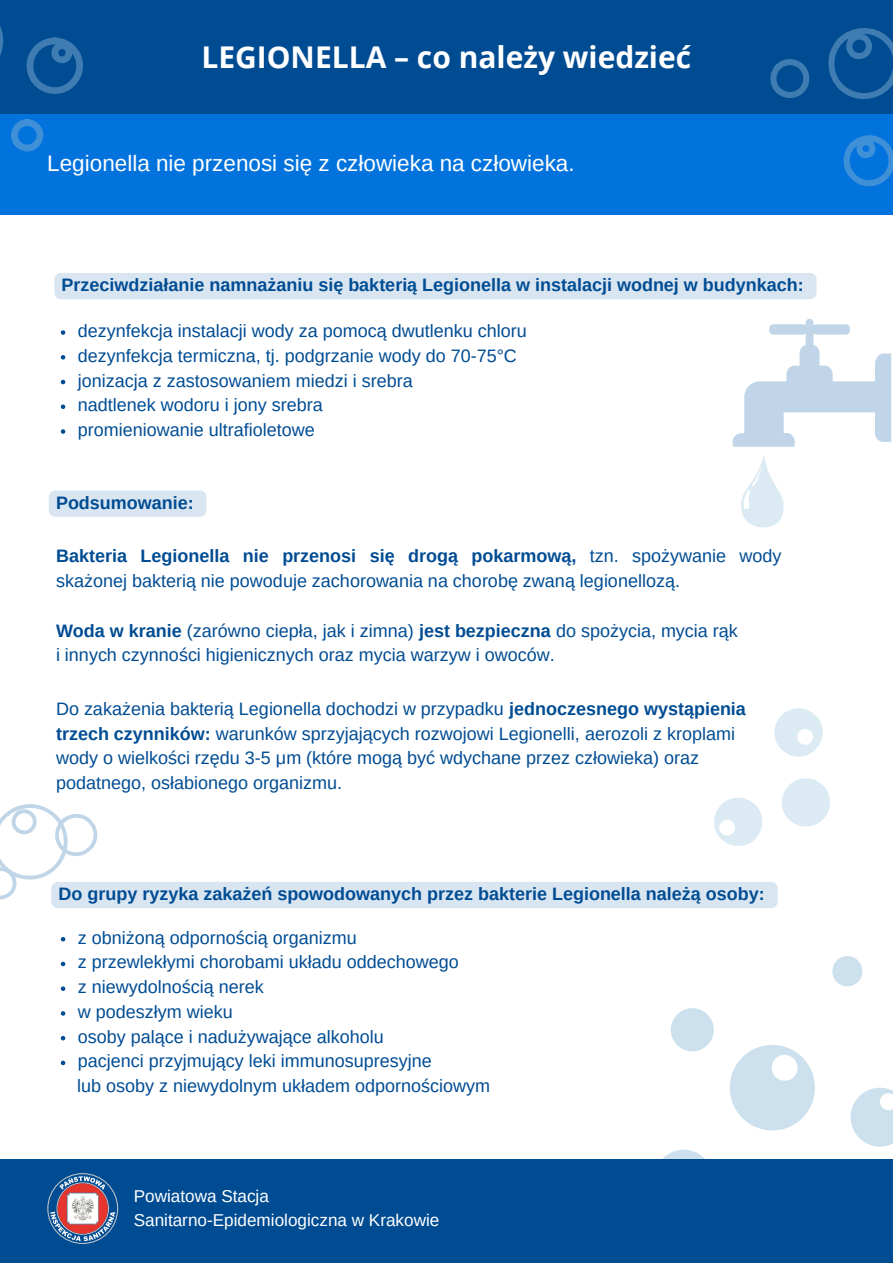
<style>
.page{position:relative;width:893px;height:1264px;background:#fff}
.page>*{position:absolute;margin:0;border:0;box-sizing:border-box;transform-origin:0 0}
.t1{font:700 30px "Open Sans";color:#fff}
.t2{font:22.5px "Arimo";color:#fff}
.t3{font:18px/24.8px "Arimo";color:#004c93}
.t4{font:700 18px "Arimo";color:#004c93}
.t5{font:17.1px "Arimo";color:#fff}
.s1{font-weight:700}
</style>
<div class="page">
<div style="left:0;top:0;width:892px;height:130px;background:#004c93"></div>
<div style="left:0;top:114px;width:892px;height:101px;background:#0273dd"></div>
<div style="left:729px;top:1044px;width:85px;height:86px;background:#cce1ed;border-radius:50%"></div>
<svg style="left:654px;top:1149px;width:59px;height:59px"></svg>
<div style="left:670px;top:1008px;width:43px;height:43px;background:#cce1ed;border-radius:50%"></div>
<div style="left:832px;top:956px;width:30px;height:30px;background:#cce1ed;border-radius:50%"></div>
<div style="left:771px;top:1054px;width:26px;height:26px;background:#fff;border-radius:50%"></div>
<svg style="left:850px;top:1087px;width:42px;height:59px"></svg>
<div style="left:0;top:1158px;width:892px;height:104px;background:#004c93"></div>
<svg style="left:47px;top:1173px;width:71px;height:70px"></svg>
<svg style="left:770px;top:28px;width:122px;height:71px"></svg>
<svg style="left:843px;top:135px;width:49px;height:52px"></svg>
<svg style="left:0;top:26px;width:3px;height:29px"></svg>
<svg style="left:11px;top:119px;width:33px;height:32px"></svg>
<svg style="left:26px;top:37px;width:57px;height:57px"></svg>
<svg style="left:732px;top:319px;width:159px;height:128px"></svg>
<svg style="left:741px;top:455px;width:42px;height:72px"></svg>
<svg style="left:61px;top:330px;width:4px;height:5px"></svg>
<svg style="left:61px;top:355px;width:4px;height:4px"></svg>
<svg style="left:61px;top:380px;width:4px;height:4px"></svg>
<svg style="left:61px;top:404px;width:4px;height:5px"></svg>
<svg style="left:61px;top:429px;width:4px;height:5px"></svg>
<div style="left:54px;top:273px;width:762px;height:26px;background:#d9e6f2;border-radius:7px"></div>
<div style="left:49px;top:490px;width:157px;height:27px;background:#d9e6f2"></div>
<div style="left:51px;top:881px;width:726px;height:27px;background:#d9e6f2;border-radius:7px"></div>
<svg style="left:61px;top:937px;width:4px;height:4px"></svg>
<svg style="left:61px;top:961px;width:4px;height:5px"></svg>
<svg style="left:61px;top:986px;width:4px;height:4px"></svg>
<svg style="left:61px;top:1011px;width:4px;height:4px"></svg>
<svg style="left:61px;top:1036px;width:4px;height:4px"></svg>
<svg style="left:61px;top:1060px;width:4px;height:5px"></svg>
<svg style="left:0;top:804px;width:106px;height:103px"></svg>
<svg style="left:782px;top:778px;width:48px;height:49px"></svg>
<svg style="left:714px;top:798px;width:49px;height:48px"></svg>
<svg style="left:774px;top:708px;width:49px;height:49px"></svg>
<p class="t1" style="left:201px;top:36px;width:491px">LEGIONELLA – co należy wiedzieć</p>
<p class="t2" style="left:47px;top:151px;width:529px">Legionella nie przenosi się z człowieka na człowieka.</p>
<p class="t4" style="left:62px;top:275px;width:743px">Przeciwdziałanie namnażaniu się bakterią Legionella w instalacji wodnej w budynkach:</p>
<p class="t3" style="left:78px;top:318px;width:450px">dezynfekcja instalacji wody za pomocą dwutlenku chloru</p>
<p class="t3" style="left:78px;top:343px;width:440px">dezynfekcja termiczna, tj. podgrzanie wody do 70-75°C</p>
<p class="t3" style="left:78px;top:368px;width:336px">jonizacja z zastosowaniem miedzi i srebra</p>
<p class="t3" style="left:78px;top:392px;width:246px">nadtlenek wodoru i jony srebra</p>
<p class="t3" style="left:78px;top:417px;width:238px">promieniowanie ultrafioletowe</p>
<p class="t4" style="left:56px;top:492px;width:139px">Podsumowanie:</p>
<p class="t3" style="left:56px;top:543px;width:726px"><span class="s1">Bakteria Legionella nie przenosi się drogą pokarmową,</span> tzn. spożywanie wody skażonej bakterią nie powoduje zachorowania na chorobę zwaną legionellozą.</p>
<p class="t3" style="left:56px;top:618px;width:683px"><span class="s1">Woda w kranie</span> (zarówno ciepła, jak i zimna) <span class="s1">jest bezpieczna</span> do spożycia, mycia rąk</p>
<p class="t3" style="left:56px;top:642px;width:500px">i innych czynności higienicznych oraz mycia warzyw i owoców.</p>
<p class="t3" style="left:56px;top:696px;width:691px">Do zakażenia bakterią Legionella dochodzi w przypadku <span class="s1">jednoczesnego wystąpienia trzech czynników:</span> warunków sprzyjających rozwojowi Legionelli, aerozoli z kroplami wody o wielkości rzędu 3-5 μm (które mogą być wdychane przez człowieka) oraz podatnego, osłabionego organizmu.</p>
<p class="t4" style="left:58px;top:883px;width:707px">Do grupy ryzyka zakażeń spowodowanych przez bakterie Legionella należą osoby:</p>
<p class="t3" style="left:78px;top:925px;width:280px">z obniżoną odpornością organizmu</p>
<p class="t3" style="left:78px;top:949px;width:382px">z przewlekłymi chorobami układu oddechowego</p>
<p class="t3" style="left:78px;top:974px;width:187px">z niewydolnością nerek</p>
<p class="t3" style="left:78px;top:999px;width:156px">w podeszłym wieku</p>
<p class="t3" style="left:78px;top:1024px;width:307px">osoby palące i nadużywające alkoholu</p>
<p class="t3" style="left:78px;top:1048px;width:355px">pacjenci przyjmujący leki immunosupresyjne</p>
<p class="t3" style="left:77px;top:1073px;width:414px">lub osoby z niewydolnym układem odpornościowym</p>
<p class="t5" style="left:134px;top:1186px;width:137px">Powiatowa Stacja</p>
<p class="t5" style="left:134px;top:1209px;width:307px">Sanitarno-Epidemiologiczna w Krakowie</p>
</div>
